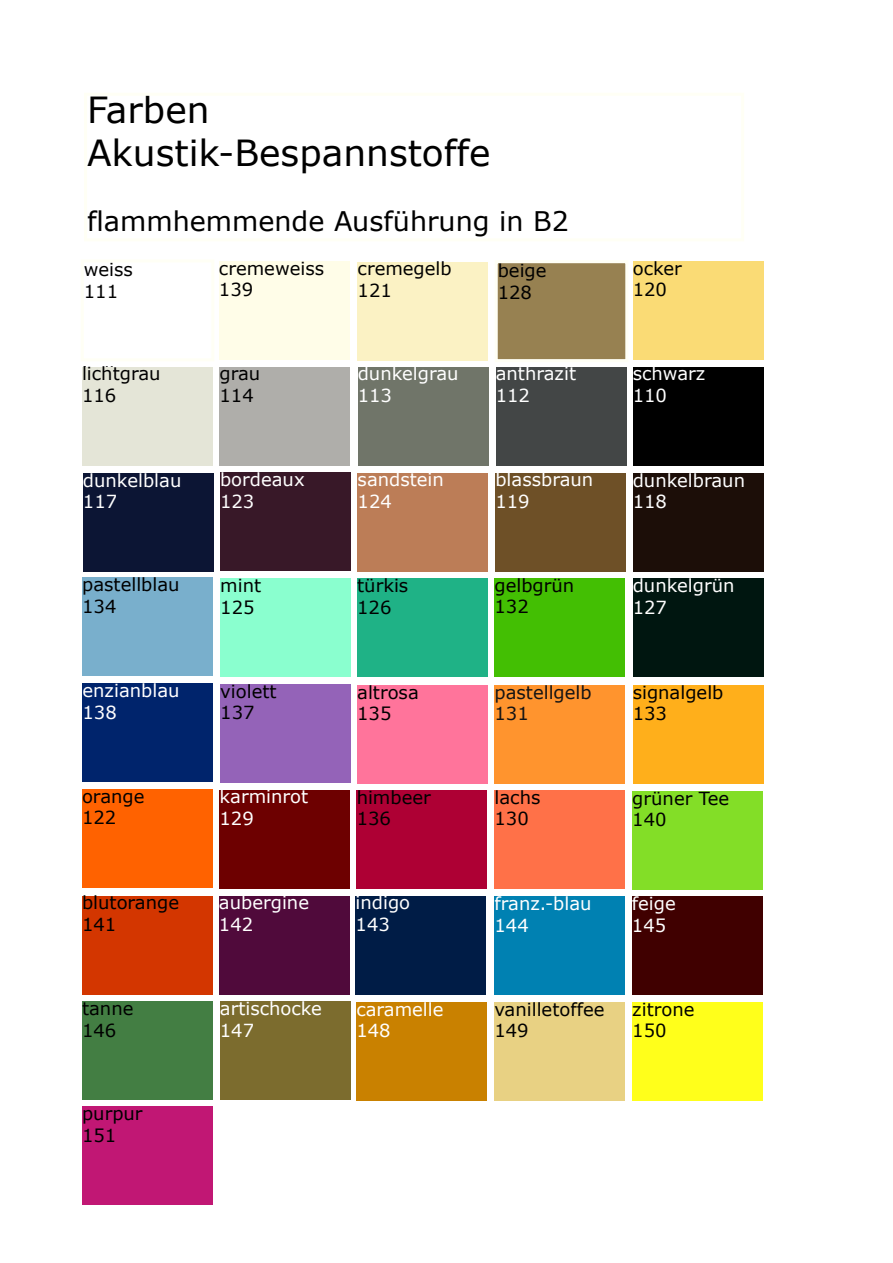
<style>
.page{position:relative;width:893px;height:1263px;background:#fff}
.page>*{position:absolute;margin:0;border:0;box-sizing:border-box;transform-origin:0 0}
.t1{font:36px/43.2px "Verdana";color:#000}
.t2{font:27px "Verdana";color:#000}
.t3{font:18px/21.6px "Verdana";color:#000}
.t4{font:18px/21.6px "Verdana";color:#fff}
.t5{font:18px/21.6px "Verdana";color:#131314}
</style>
<div class="page">
<div style="left:496px;top:262px;width:131px;height:99px;background:#978151"></div>
<div style="left:495px;top:260px;width:133px;height:102px;border:3px solid #fffff5"></div>
<div style="left:633px;top:261px;width:130px;height:99px;background:#fadb75"></div>
<div style="left:633px;top:473px;width:130px;height:99px;background:#1c0e08"></div>
<div style="left:358px;top:262px;width:130px;height:99px;background:#fbf2c4"></div>
<div style="left:358px;top:473px;width:130px;height:98px;background:#bc7d57"></div>
<div style="left:220px;top:472px;width:131px;height:99px;background:#381828"></div>
<div style="left:220px;top:367px;width:130px;height:98px;background:#afaeaa"></div>
<div style="left:494px;top:790px;width:131px;height:99px;background:#ff7148"></div>
<div style="left:83px;top:473px;width:130px;height:99px;background:#0c1534"></div>
<div style="left:496px;top:367px;width:130px;height:98px;background:#434646"></div>
<div style="left:358px;top:367px;width:130px;height:98px;background:#707569"></div>
<div style="left:633px;top:367px;width:130px;height:98px;background:#000"></div>
<div style="left:82px;top:367px;width:131px;height:98px;background:#e4e5d7"></div>
<div style="left:495px;top:473px;width:131px;height:98px;background:#6e5027"></div>
<div style="left:633px;top:578px;width:130px;height:99px;background:#001610"></div>
<div style="left:494px;top:685px;width:131px;height:99px;background:#ff942e"></div>
<div style="left:220px;top:578px;width:131px;height:99px;background:#8affcf"></div>
<div style="left:82px;top:577px;width:131px;height:99px;background:#79afcc"></div>
<div style="left:357px;top:578px;width:131px;height:99px;background:#1fb286"></div>
<div style="left:494px;top:578px;width:131px;height:99px;background:#43bf03"></div>
<div style="left:219px;top:261px;width:131px;height:99px;background:#fffde8"></div>
<div style="left:633px;top:685px;width:130px;height:99px;background:#ffaf1b"></div>
<div style="left:357px;top:685px;width:131px;height:99px;background:#ff749b"></div>
<div style="left:220px;top:684px;width:131px;height:99px;background:#9463b8"></div>
<div style="left:82px;top:683px;width:131px;height:99px;background:#00246c"></div>
<div style="left:82px;top:789px;width:131px;height:99px;background:#ff6200"></div>
<div style="left:220px;top:789px;width:130px;height:99px;background:#6d0000"></div>
<div style="left:357px;top:790px;width:130px;height:99px;background:#ae0034"></div>
<div style="left:632px;top:791px;width:131px;height:99px;background:#83de27"></div>
<div style="left:82px;top:896px;width:131px;height:98px;background:#d33600"></div>
<div style="left:219px;top:896px;width:131px;height:98px;background:#500a3b"></div>
<div style="left:356px;top:896px;width:130px;height:98px;background:#001c46"></div>
<div style="left:494px;top:896px;width:131px;height:99px;background:#0081b2"></div>
<div style="left:632px;top:896px;width:130px;height:99px;background:#400000"></div>
<div style="left:82px;top:1001px;width:131px;height:99px;background:#437e43"></div>
<div style="left:220px;top:1001px;width:130px;height:99px;background:#7c6c2e"></div>
<div style="left:356px;top:1002px;width:131px;height:99px;background:#c98100"></div>
<div style="left:494px;top:1002px;width:131px;height:99px;background:#e8d183"></div>
<div style="left:632px;top:1002px;width:131px;height:99px;background:#ffff1b"></div>
<div style="left:82px;top:1106px;width:131px;height:99px;background:#c11774"></div>
<h1 class="t1" style="left:87px;top:88px;width:405px">Farben<br>Akustik-Bespannstoffe</h1>
<h2 class="t2" style="left:87px;top:203px;width:483px">flammhemmende Ausführung in B2</h2>
<p class="t3" style="left:84px;top:259px;width:51px">weiss<br>111</p>
<p class="t3" style="left:219px;top:257px;width:107px">cremeweiss<br>139</p>
<p class="t3" style="left:358px;top:258px;width:96px">cremegelb<br>121</p>
<p class="t3" style="left:498px;top:259px;width:50px">beige<br>128</p>
<p class="t3" style="left:633px;top:257px;width:51px">ocker<br>120</p>
<p class="t3" style="left:82px;top:363px;width:80px">lichtgrau<br>116</p>
<p class="t3" style="left:82px;top:363px;width:74px">hellgrau</p>
<p class="t3" style="left:220px;top:363px;width:42px">grau<br>114</p>
<p class="t4" style="left:358px;top:363px;width:102px">dunkelgrau<br>113</p>
<p class="t4" style="left:496px;top:363px;width:82px">anthrazit<br>112</p>
<p class="t4" style="left:633px;top:363px;width:74px">schwarz<br>110</p>
<p class="t4" style="left:83px;top:469px;width:100px">dunkelblau<br>117</p>
<p class="t4" style="left:220px;top:468px;width:86px">bordeaux<br>123</p>
<p class="t4" style="left:358px;top:469px;width:88px">sandstein<br>124</p>
<p class="t4" style="left:495px;top:469px;width:99px">blassbraun<br>119</p>
<p class="t4" style="left:633px;top:469px;width:114px">dunkelbraun<br>118</p>
<p class="t3" style="left:82px;top:574px;width:99px">pastellblau<br>134</p>
<p class="t3" style="left:357px;top:574px;width:53px">türkis<br>126</p>
<p class="t3" style="left:494px;top:574px;width:81px">gelbgrün<br>132</p>
<p class="t3" style="left:220px;top:575px;width:42px">mint<br>125</p>
<p class="t4" style="left:633px;top:575px;width:103px">dunkelgrün<br>127</p>
<p class="t4" style="left:82px;top:679px;width:99px">enzianblau<br>138</p>
<p class="t3" style="left:220px;top:680px;width:58px">violett<br>137</p>
<p class="t3" style="left:357px;top:681px;width:63px">altrosa<br>135</p>
<p class="t5" style="left:494px;top:681px;width:99px">pastellgelb<br>131</p>
<p class="t3" style="left:633px;top:681px;width:92px">signalgelb<br>133</p>
<p class="t3" style="left:82px;top:785px;width:64px">orange<br>122</p>
<p class="t4" style="left:220px;top:786px;width:90px">karminrot<br>129</p>
<p class="t3" style="left:357px;top:786px;width:76px">himbeer<br>136</p>
<p class="t3" style="left:494px;top:786px;width:47px">lachs<br>130</p>
<p class="t3" style="left:632px;top:787px;width:99px">grüner Tee<br>140</p>
<p class="t3" style="left:82px;top:892px;width:99px">blutorange<br>141</p>
<p class="t4" style="left:219px;top:892px;width:92px">aubergine<br>142</p>
<p class="t4" style="left:356px;top:892px;width:56px">indigo<br>143</p>
<p class="t4" style="left:494px;top:892px;width:99px">franz.-blau<br>144</p>
<p class="t4" style="left:632px;top:892px;width:45px">feige<br>145</p>
<p class="t3" style="left:82px;top:998px;width:53px">tanne<br>146</p>
<p class="t4" style="left:220px;top:998px;width:104px">artischocke<br>147</p>
<p class="t4" style="left:356px;top:998px;width:89px">caramelle<br>148</p>
<p class="t3" style="left:494px;top:998px;width:112px">vanilletoffee<br>149</p>
<p class="t3" style="left:632px;top:998px;width:64px">zitrone<br>150</p>
<p class="t3" style="left:82px;top:1102px;width:62px">purpur<br>151</p>
</div>
